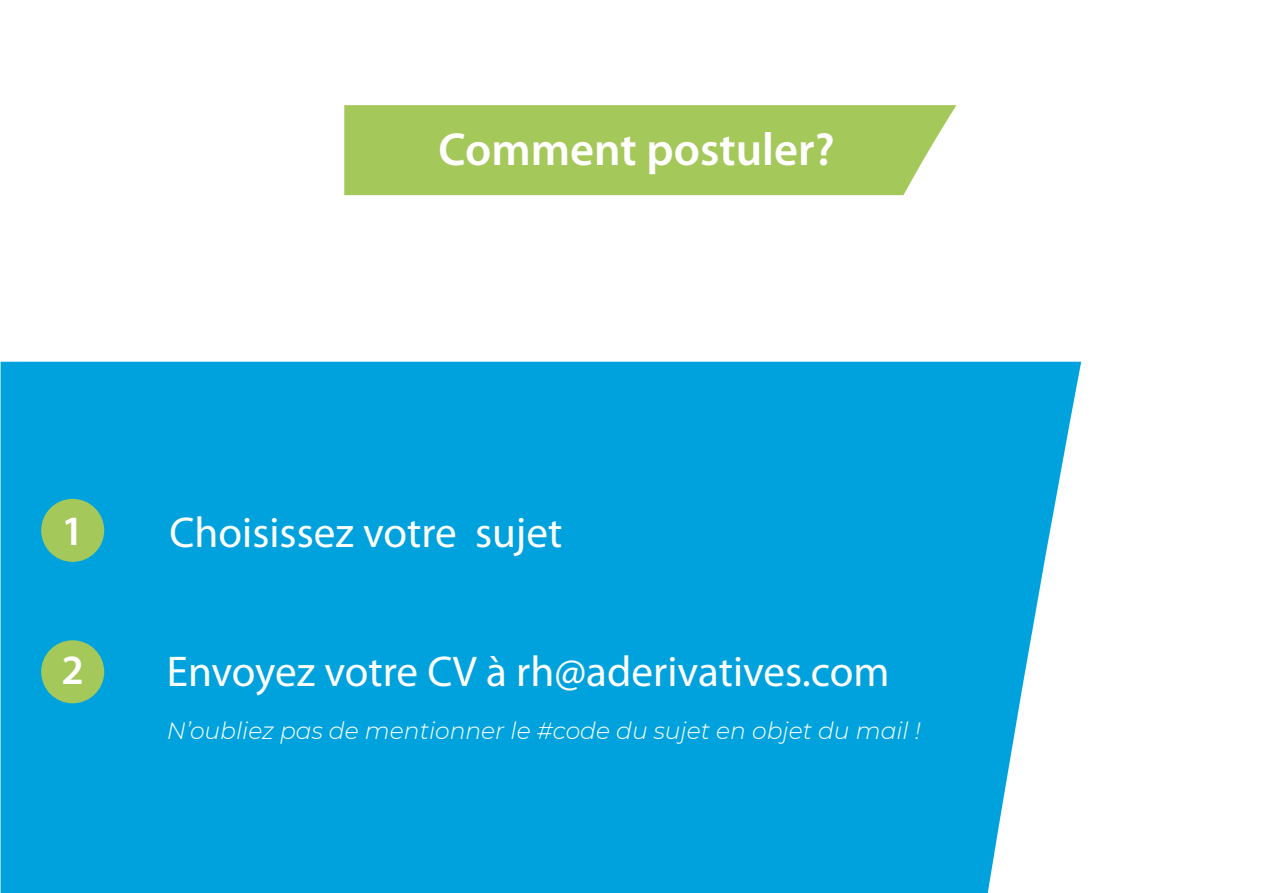
<style>
.page{position:relative;width:1263px;height:893px;background:#fff}
.page>*{position:absolute;margin:0;border:0;box-sizing:border-box;transform-origin:0 0}
.t1{font:600 46.5px "Myriad Pro";color:#fff}
.t2{font:43.2px "Myriad Pro";color:#fff}
.t3{font:600 41.85px "Myriad Pro";color:#fff}
.t4{font:italic 300 23.4px "Montserrat";color:#fff}
</style>
<div class="page">
<div style="left:1px;top:362px;width:1080px;height:531px;background:#00a2dd"></div>
<div style="left:344px;top:105px;width:612px;height:90px;background:#a5c85b"></div>
<div style="left:41px;top:499px;width:63px;height:63px;background:#a5c85b;border-radius:50%"></div>
<div style="left:41px;top:640px;width:63px;height:63px;background:#a5c85b;border-radius:50%"></div>
<p class="t1" style="left:439px;top:120px;width:397px">Comment postuler?</p>
<p class="t3" style="left:61px;top:504px;width:24px">1</p>
<p class="t3" style="left:61px;top:643px;width:24px">2</p>
<p class="t2" style="left:170px;top:506px;width:394px">Choisissez votre sujet</p>
<p class="t2" style="left:167px;top:645px;width:724px">Envoyez votre CV à rh@aderivatives.com</p>
<p class="t4" style="left:167px;top:715px;width:755px">N’oubliez pas de mentionner le #code du sujet en objet du mail !</p>
</div>
